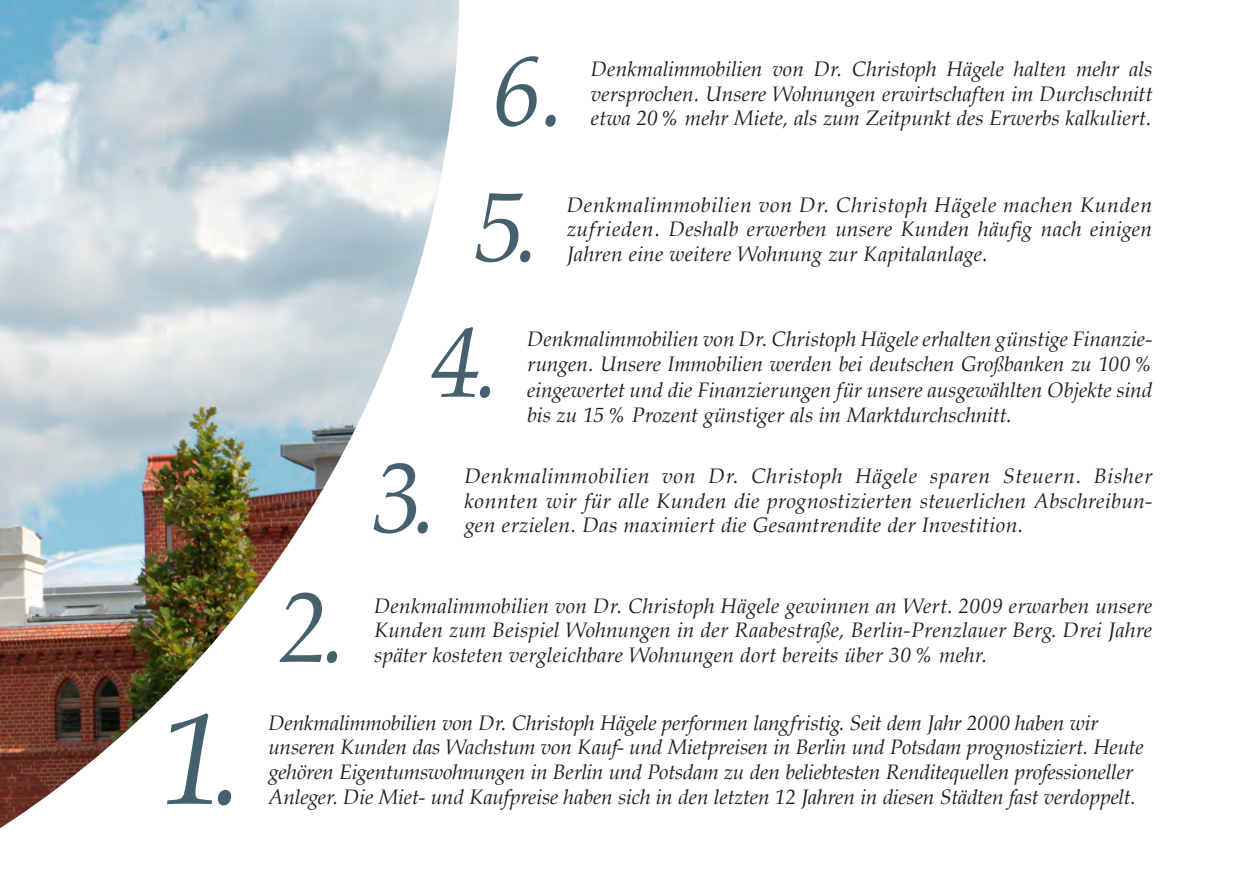
<style>
.page{position:relative;width:1257px;height:887px;background:#fff}
.page>*{position:absolute;margin:0;border:0;box-sizing:border-box;transform-origin:0 0}
.t1{font:italic 130.2px "Book Antiqua";color:#46616e}
.t2{font:italic 100.2px "Book Antiqua";color:#46616e}
.t3{font:italic 21px/24.6px "Book Antiqua";letter-spacing:-.005em;color:#231f20;text-align:justify}
</style>
<div class="page">
<img style="left:0;top:0;width:459px;height:829px">
<h1 class="t1" style="left:159px;top:684px;width:86px">1.</h1>
<h2 class="t2" style="left:491px;top:33px;width:75px">6.</h2>
<p class="t3" style="left:591px;top:57px;width:563px">Denkmalimmobilien von Dr. Christoph Hägele halten mehr als versprochen. Unsere Wohnungen erwirtschaften im Durchschnitt</p>
<p class="t3" style="left:591px;top:106px;width:562px">etwa 20% mehr Miete, als zum Zeitpunkt des Erwerbs kalkuliert.</p>
<h2 class="t2" style="left:475px;top:169px;width:65px">5.</h2>
<p class="t3" style="left:567px;top:193px;width:587px">Denkmalimmobilien von Dr. Christoph Hägele machen Kunden zufrieden. Deshalb erwerben unsere Kunden häufig nach einigen Jahren eine weitere Wohnung zur Kapitalanlage.</p>
<h2 class="t2" style="left:430px;top:304px;width:70px">4.</h2>
<p class="t3" style="left:527px;top:327px;width:627px;line-height:25.2px">Denkmalimmobilien von Dr. Christoph Hägele erhalten günstige Finanzie&shy;rungen. Unsere Immobilien werden bei deutschen Großbanken zu 100 % eingewertet und die Finanzierungen für unsere ausgewählten Objekte sind bis zu 15 % Prozent günstiger als im Marktdurchschnitt.</p>
<h2 class="t2" style="left:278px;top:569px;width:69px">2.</h2>
<h2 class="t2" style="left:372px;top:440px;width:66px">3.</h2>
<p class="t3" style="left:464px;top:464px;width:689px">Denkmalimmobilien von Dr. Christoph Hägele sparen Steuern. Bisher konnten wir für alle Kunden die prognostizierten steuerlichen Abschreibun&shy;gen erzielen. Das maximiert die Gesamtrendite der Investition.</p>
<p class="t3" style="left:374px;top:593px;width:780px">Denkmalimmobilien von Dr. Christoph Hägele gewinnen an Wert. 2009 erwarben unsere Kunden zum Beispiel Wohnungen in der Raabestraße, Berlin-Prenzlauer Berg. Drei Jahre später kosteten vergleichbare Wohnungen dort bereits über 30 % mehr.</p>
<p class="t3" style="left:268px;top:711px;width:876px;text-align:left">Denkmalimmobilien von Dr. Christoph Hägele performen langfristig. Seit dem Jahr 2000 haben wir unseren Kunden das Wachstum von Kauf- und Mietpreisen in Berlin und Potsdam prognostiziert. Heute gehören Eigentumswohnungen in Berlin und Potsdam zu den beliebtesten Renditequellen professioneller Anleger. Die Miet- und Kaufpreise haben sich in den letzten 12 Jahren in diesen Städten fast verdoppelt.</p>
</div>
